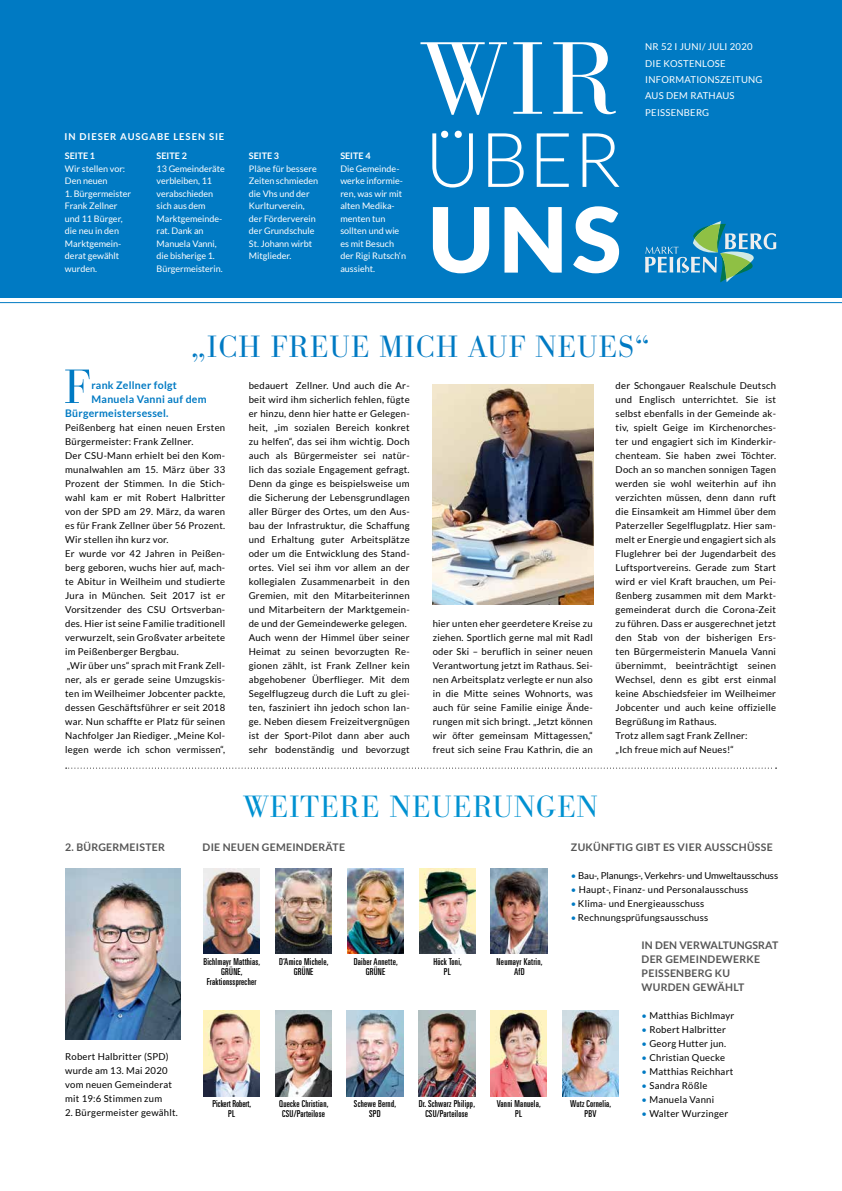
<style>
.page{position:relative;width:842px;height:1191px;background:#fff}
.page>*{position:absolute;margin:0;border:0;box-sizing:border-box;transform-origin:0 0}
.t1{font:300 107.2px "Bodoni Antiqua T";color:#fff}
.t2{font:900 89.9px "Lato";color:#fff}
.t3{font:300 75.6px "Lato";color:#fff}
.t4{font:57.4px "Lato";color:#fff}
.t5{font:300 50.1px "Bodoni Antiqua T";color:#007ac3}
.t6{font:300 32px "Bodoni Antiqua T";letter-spacing:.025em;color:#007ac3}
.t7{font:300 32px "Bodoni Antiqua T";letter-spacing:.025em;color:#0091d1}
.t8{font:700 10.5px/14px "Lato";letter-spacing:.025em;color:#565656}
.t9{font:700 10.5px "Lato";letter-spacing:.025em;color:#007ac3}
.t10{font:9.5px/14px "Lato";letter-spacing:.025em;color:#000}
.t11{font:ultra-condensed 9.5px/10px "Univers";letter-spacing:.025em;color:#000;text-align:center}
.t12{font:9.5px/16.3px "Lato";letter-spacing:.025em;color:#fff}
.t13{font:9.5px "Lato";letter-spacing:-.005em;color:#000}
.t14{font:700 9.5px "Lato";letter-spacing:.1em;color:#fff}
.t15{font:ultra-condensed 9.5px/10px "Univers";color:#000;text-align:center}
.t16{font:9px/12.5px "Lato";color:#fff}
.t17{font:700 9px "Lato";color:#fff}
.s1{color:#007ac3}
</style>
<div class="page">
<div style="left:0;top:0;width:842px;height:298px;background:#007ac3"></div>
<hr style="left:0;top:302px;width:842px;height:1px;background:#007ac3">
<svg style="left:645px;top:221px;width:131px;height:61px"></svg>
<img style="left:432px;top:384px;width:161px;height:220px">
<svg style="left:66px;top:767px;width:710px;height:1px"></svg>
<img style="left:203px;top:868px;width:57px;height:85px">
<img style="left:275px;top:868px;width:57px;height:85px">
<img style="left:347px;top:868px;width:57px;height:85px">
<img style="left:419px;top:868px;width:57px;height:85px">
<img style="left:491px;top:868px;width:57px;height:85px">
<img style="left:203px;top:1011px;width:57px;height:85px">
<img style="left:275px;top:1011px;width:57px;height:85px">
<img style="left:346px;top:1011px;width:57px;height:85px">
<img style="left:418px;top:1011px;width:57px;height:85px">
<img style="left:490px;top:1011px;width:57px;height:85px">
<img style="left:562px;top:1011px;width:57px;height:85px">
<img style="left:65px;top:868px;width:115px;height:171px">
<p class="t14" style="left:65px;top:131px;width:161px">IN DIESER AUSGABE LESEN SIE</p>
<p class="t17" style="left:65px;top:151px;width:32px">SEITE 1</p>
<p class="t16" style="left:65px;top:162px;width:62px">Wir stellen vor:<br>Den neuen</p>
<p class="t16" style="left:65px;top:187px;width:68px">1. Bürgermeister<br>Frank Zellner und 11 Bürger, die neu in den<br>Marktgemein&shy;derat gewählt wurden.</p>
<p class="t17" style="left:157px;top:151px;width:32px">SEITE 2</p>
<p class="t16" style="left:157px;top:162px;width:70px">13 Gemeinderäte verbleiben, 11 verabschieden sich aus dem<br>Marktgemeinde&shy;rat. Dank an<br>Manuela Vanni, die bisherige 1.<br>Bürgermeisterin.</p>
<p class="t17" style="left:249px;top:151px;width:32px">SEITE 3</p>
<p class="t16" style="left:249px;top:162px;width:71px">Pläne für bessere<br>Zeiten schmieden die Vhs und der<br>Kurlturverein, der Förderverein der Grundschule<br>St. Johann wirbt<br>Mitglieder.</p>
<p class="t17" style="left:340px;top:151px;width:32px">SEITE 4</p>
<p class="t16" style="left:340px;top:162px;width:67px">Die Gemeinde&shy;werke informie&shy;ren, was wir mit alten Medika&shy;menten tun sollten und wie es mit Besuch der Rigi Rutsch‘n aussieht.</p>
<h1 class="t1" style="left:422px;top:16px;width:199px">WIR</h1>
<h3 class="t3" style="left:425px;top:119px;width:198px">UBER</h3>
<h2 class="t2" style="left:428px;top:187px;width:194px">UNS</h2>
<h3 class="t4" style="left:438px;top:85px;width:27px">..</h3>
<p class="t12" style="left:645px;top:39px;width:119px">NR 52 I JUNI/ JULI 2020<br>DIE KOSTENLOSE<br>INFORMATIONSZEITUNG<br>AUS DEM RATHAUS<br>PEISSENBERG</p>
<h3 class="t6" style="left:191px;top:328px;width:460px">„ICH FREUE MICH AUF NEUES“</h3>
<h3 class="t5" style="left:64px;top:357px;width:28px">F</h3>
<p class="t9" style="left:92px;top:379px;width:87px">rank Zellner folgt</p>
<p class="t9" style="left:92px;top:393px;width:117px">Manuela Vanni auf dem</p>
<p class="t9" style="left:65px;top:407px;width:105px">Bürgermeistersessel.</p>
<p class="t10" style="left:65px;top:420px;width:162px">Peißenberg hat einen neuen Ersten Bürgermeister: Frank Zellner.<br>Der CSU-Mann erhielt bei den Kom&shy;munalwahlen am 15. März über 33<br>Prozent der Stimmen. In die Stich&shy;wahl kam er mit Robert Halbritter von der SPD am 29. März, da waren es für Frank Zellner über 56 Prozent.<br>Wir stellen ihn kurz vor.<br>Er wurde vor 42 Jahren in Peißen&shy;berg geboren, wuchs hier auf, mach&shy;te Abitur in Weilheim und studierte Jura in München. Seit 2017 ist er Vorsitzender des CSU Ortsverban&shy;des. Hier ist seine Familie traditionell verwurzelt, sein Großvater arbeitete im Peißenberger Bergbau.<br>„Wir über uns“ sprach mit Frank Zell&shy;ner, als er gerade seine Umzugskis&shy;ten im Weilheimer Jobcenter packte, dessen Geschäftsführer er seit 2018 war. Nun schaffte er Platz für seinen Nachfolger Jan Riediger. „Meine Kol&shy;legen werde ich schon vermissen“,</p>
<p class="t10" style="left:249px;top:378px;width:162px">bedauert Zellner. Und auch die Ar&shy;beit wird ihm sicherlich fehlen, fügte er hinzu, denn hier hatte er Gelegen&shy;heit, „im sozialen Bereich konkret zu helfen“, das sei ihm wichtig. Doch auch als Bürgermeister sei natür&shy;lich das soziale Engagement gefragt.<br>Denn da ginge es beispielsweise um die Sicherung der Lebensgrundlagen aller Bürger des Ortes, um den Aus&shy;bau der Infrastruktur, die Schaffung und Erhaltung guter Arbeitsplätze oder um die Entwicklung des Stand&shy;ortes. Viel sei ihm vor allem an der kollegialen Zusammenarbeit in den Gremien, mit den Mitarbeiterinnen und Mitarbeitern der Marktgemein&shy;de und der Gemeindewerke gelegen.<br>Auch wenn der Himmel über seiner Heimat zu seinen bevorzugten Re&shy;gionen zählt, ist Frank Zellner kein abgehobener Überflieger. Mit dem Segelflugzeug durch die Luft zu glei&shy;ten, fasziniert ihn jedoch schon lan&shy;ge. Neben diesem Freizeitvergnügen ist der Sport-Pilot dann aber auch sehr bodenständig und bevorzugt</p>
<p class="t10" style="left:433px;top:616px;width:162px;text-align:justify">hier unten eher geerdetere Kreise zu ziehen. Sportlich gerne mal mit Radl oder Ski – beruflich in seiner neuen Verantwortung jetzt im Rathaus. Sei&shy;nen Arbeitsplatz verlegte er nun also in die Mitte seines Wohnorts, was auch für seine Familie einige Ände&shy;rungen mit sich bringt. „Jetzt können wir öfter gemeinsam Mittagessen,“ freut sich seine Frau Kathrin, die an</p>
<h3 class="t7" style="left:244px;top:787px;width:356px">WEITERE NEUERUNGEN</h3>
<p class="t10" style="left:616px;top:378px;width:162px">der Schongauer Realschule Deutsch und Englisch unterrichtet. Sie ist selbst ebenfalls in der Gemeinde ak&shy;tiv, spielt Geige im Kirchenorches&shy;ter und engagiert sich im Kinderkir&shy;chenteam. Sie haben zwei Töchter.<br>Doch an so manchen sonnigen Tagen werden sie wohl weiterhin auf ihn verzichten müssen, denn dann ruft die Einsamkeit am Himmel über dem Paterzeller Segelflugplatz. Hier sam&shy;melt er Energie und engagiert sich als Fluglehrer bei der Jugendarbeit des Luftsportvereins. Gerade zum Start wird er viel Kraft brauchen, um Pei&shy;ßenberg zusammen mit dem Markt&shy;gemeinderat durch die Corona-Zeit zu führen. Dass er ausgerechnet jetzt den Stab von der bisherigen Ers&shy;ten Bürgermeisterin Manuela Vanni übernimmt, beeinträchtigt seinen Wechsel, denn es gibt erst einmal keine Abschiedsfeier im Weilheimer Jobcenter und auch keine offizielle Begrüßung im Rathaus.<br>Trotz allem sagt Frank Zellner:<br>„Ich freue mich auf Neues!“</p>
<p class="t8" style="left:65px;top:840px;width:101px">2. BÜRGERMEISTER</p>
<p class="t8" style="left:203px;top:840px;width:144px">DIE NEUEN GEMEINDERÄTE</p>
<p class="t8" style="left:571px;top:840px;width:203px">ZUKÜNFTIG GIBT ES VIER AUSSCHÜSSE</p>
<p class="t13" style="left:571px;top:870px;width:209px"><span class="s1">•</span> Bau-, Planungs-, Verkehrs- und Umweltausschuss</p>
<p class="t10" style="left:571px;top:882px;width:179px"><span class="s1">•</span> Haupt-, Finanz- und Personalausschuss</p>
<p class="t10" style="left:571px;top:896px;width:135px"><span class="s1">•</span>Klima- und Energieausschuss</p>
<p class="t10" style="left:571px;top:910px;width:139px"><span class="s1">•</span>Rechnungsprüfungsausschuss</p>
<p class="t11" style="left:203px;top:956px;width:58px">Bichlmayr Matthias,<br>GRÜNE,<br>Fraktionssprecher</p>
<p class="t11" style="left:279px;top:956px;width:51px">D‘Amico Michele,<br>GRÜNE</p>
<p class="t11" style="left:354px;top:956px;width:46px">Daiber Annette,<br>GRÜNE</p>
<p class="t11" style="left:433px;top:956px;width:30px">Höck Toni,<br>PL</p>
<p class="t11" style="left:497px;top:956px;width:47px">Neumayr Katrin,<br>AfD</p>
<p class="t10" style="left:65px;top:1050px;width:108px">Robert Halbritter (SPD) wurde am 13. Mai 2020 vom neuen Gemeinderat mit 19:6 Stimmen zum</p>
<p class="t10" style="left:65px;top:1106px;width:114px">2. Bürgermeister gewählt.</p>
<p class="t15" style="left:213px;top:1098px;width:40px">Pickert Robert,<br>PL</p>
<p class="t11" style="left:279px;top:1098px;width:51px">Quecke Christian,<br>CSU/Parteilose</p>
<p class="t11" style="left:354px;top:1098px;width:44px">Schewe Bernd,<br>SPD</p>
<p class="t11" style="left:419px;top:1098px;width:58px">Dr. Schwarz Philipp,<br>CSU/Parteilose</p>
<p class="t11" style="left:497px;top:1098px;width:46px">Vanni Manuela,<br>PL</p>
<p class="t11" style="left:570px;top:1098px;width:43px">Wutz Cornelia,<br>PBV</p>
<p class="t8" style="left:642px;top:938px;width:138px">IN DEN VERWALTUNGSRAT<br>DER GEMEINDEWERKE<br>PEISSENBERG KU<br>WURDEN GEWÄHLT</p>
<p class="t10" style="left:642px;top:1008px;width:94px"><span class="s1">•</span> Matthias Bichlmayr</p>
<p class="t10" style="left:642px;top:1022px;width:86px"><span class="s1">•</span> Robert Halbritter</p>
<p class="t10" style="left:642px;top:1036px;width:86px"><span class="s1">•</span> Georg Hutter jun.</p>
<p class="t10" style="left:642px;top:1050px;width:85px"><span class="s1">•</span> Christian Quecke</p>
<p class="t10" style="left:642px;top:1064px;width:93px"><span class="s1">•</span> Matthias Reichhart</p>
<p class="t10" style="left:642px;top:1078px;width:67px"><span class="s1">•</span> Sandra Rößle</p>
<p class="t10" style="left:642px;top:1092px;width:74px"><span class="s1">•</span> Manuela Vanni</p>
<p class="t10" style="left:642px;top:1106px;width:88px"><span class="s1">•</span> Walter Wurzinger</p>
</div>
